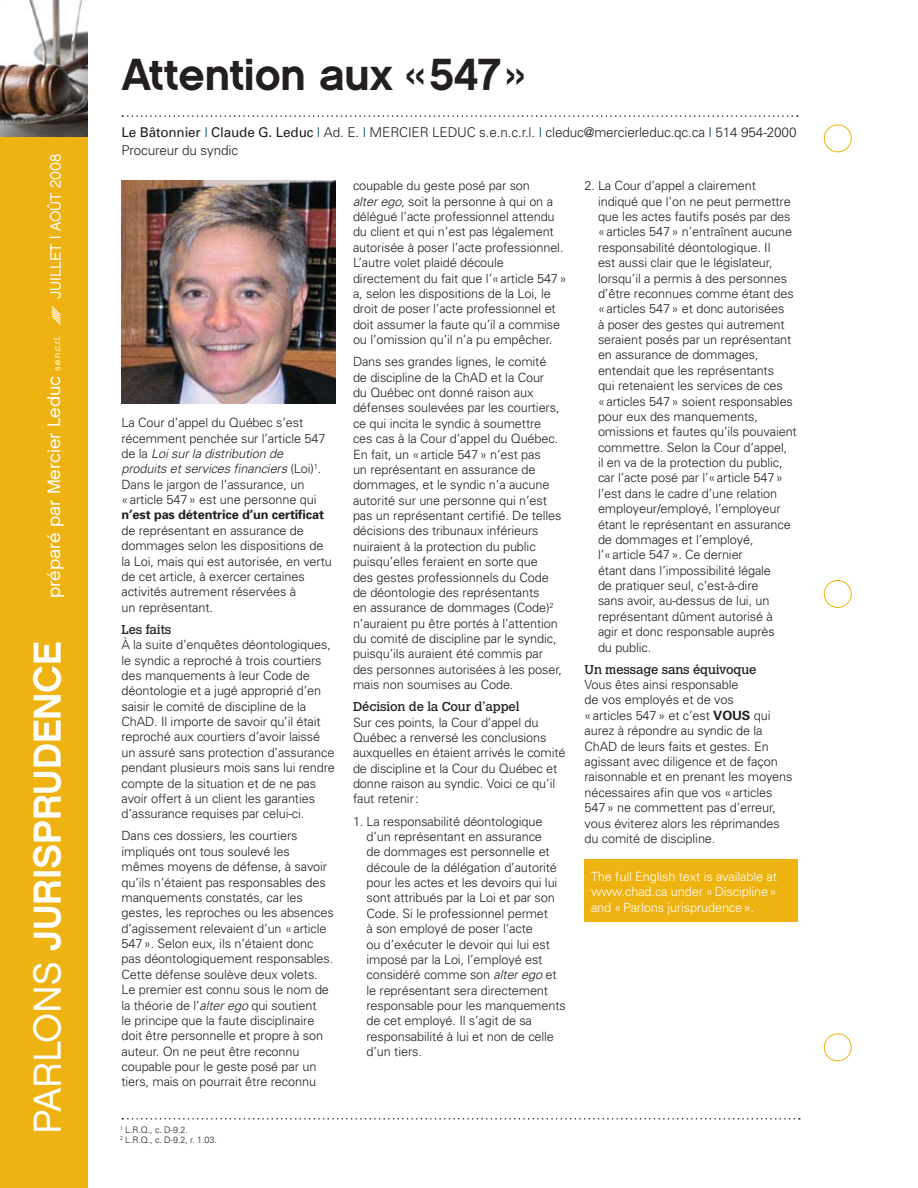
<style>
.page{position:relative;width:918px;height:1188px;background:#fff}
.page>*{position:absolute;margin:0;border:0;box-sizing:border-box;transform-origin:0 0}
.t1{font:45px "Chalet New York Nineteen Sixty";letter-spacing:-.01em;color:#231f20}
.t2{font:39px "Chalet New York Nineteen Sixty";letter-spacing:-.005em;color:#fff}
.t3{font:18px "Chalet London Nineteen Sixty";letter-spacing:-.005em;color:#fff}
.t4{font:15px "Chalet London Nineteen Sixty";letter-spacing:-.005em;color:#fff}
.t5{font:300 13.5px/18px "Univers";letter-spacing:-.01em;color:#231f20}
.t6{font:300 12.75px/15.5px "Univers";letter-spacing:-.01em;color:#231f20}
.t7{font:300 12.75px/15.5px "Univers";letter-spacing:-.01em;color:#fff;text-align:justify}
.t8{font:12.75px "Calvert MT Std";letter-spacing:-.01em;color:#231f20}
.t9{font:700 12.75px "Univers";letter-spacing:-.01em;color:#231f20}
.t10{font:300 9px/10.5px "Univers";color:#231f20}
.s1{font-size:9px}
.s2{font-family:"Chalet London Nineteen Eighty"}
.s3{font-weight:400}
.s4{font-weight:400;color:#004d6d}
.s5{font-style:italic}
.s6{font-weight:700}
</style>
<div class="page">
<div style="left:0;top:0;width:88px;height:1188px;background:#eeb211"></div>
<img style="left:0;top:0;width:88px;height:136px">
<div style="left:824px;top:124px;width:28px;height:28px;border:1px solid #eeb211;border-radius:50%"></div>
<div style="left:824px;top:580px;width:28px;height:28px;border:1px solid #eeb211;border-radius:50%"></div>
<div style="left:824px;top:1034px;width:28px;height:27px;border:1px solid #eeb211;border-radius:50%"></div>
<svg style="left:122px;top:115px;width:676px;height:2px"></svg>
<svg style="left:122px;top:1118px;width:678px;height:2px"></svg>
<img style="left:122px;top:180px;width:213px;height:223px">
<svg style="left:51px;top:306px;width:10px;height:19px"></svg>
<div style="left:584px;top:860px;width:214px;height:62px;background:#eeb211"></div>
<p class="t4" style="left:46px;top:299px;width:147px;rotate:-90deg">JUILLET | AOÛT 2008</p>
<h3 class="t3" style="left:43px;top:598px;width:264px;rotate:-90deg">préparé par Mercier Leduc <span class="s1">s.e.n.c.r.l.</span></h3>
<h2 class="t2" style="left:24px;top:1134px;width:494px;rotate:-90deg"><span class="s2">PARLONS</span> JURISPRUDENCE</h2>
<h1 class="t1" style="left:122px;top:47px;width:405px">Attention aux «547»</h1>
<p class="t5" style="left:122px;top:123px;width:677px"><span class="s3">Le Bâtonnier</span> <span class="s4">|</span> <span class="s3">Claude G. Leduc</span> <span class="s4">|</span> Ad. E. <span class="s4">|</span> MERCIER LEDUC s.e.n.c.r.l. <span class="s4">|</span> cleduc@mercierleduc.qc.ca <span class="s4">|</span> 514 954-2000<br>Procureur du syndic</p>
<p class="t6" style="left:122px;top:415px;width:205px">La Cour d’appel du Québec s’est récemment penchée sur l’article 547 de la <span class="s5">Loi sur la distribution de produits et services financiers</span> (Loi)<sup>1</sup>.<br>Dans le jargon de l’assurance, un «article 547» est une personne qui</p>
<p class="t9" style="left:122px;top:507px;width:204px">n’est pas détentrice d’un certificat</p>
<p class="t6" style="left:122px;top:522px;width:212px">de représentant en assurance de dommages selon les dispositions de la Loi, mais qui est autorisée, en vertu de cet article, à exercer certaines activités autrement réservées à<br>un représentant.</p>
<p class="t8" style="left:122px;top:622px;width:51px">Les faits</p>
<p class="t6" style="left:122px;top:637px;width:215px">À la suite d’enquêtes déontologiques, le syndic a reproché à trois courtiers des manquements à leur Code de déontologie et a jugé approprié d’en saisir le comité de discipline de la ChAD. Il importe de savoir qu’il était reproché aux courtiers d’avoir laissé un assuré sans protection d’assurance pendant plusieurs mois sans lui rendre compte de la situation et de ne pas avoir offert à un client les garanties d’assurance requises par celui-ci.</p>
<p class="t6" style="left:122px;top:828px;width:214px">Dans ces dossiers, les courtiers impliqués ont tous soulevé les mêmes moyens de défense, à savoir qu’ils n’étaient pas responsables des manquements constatés, car les gestes, les reproches ou les absences d’agissement relevaient d’un «article 547». Selon eux, ils n’étaient donc pas déontologiquement responsables.<br>Cette défense soulève deux volets.<br>Le premier est connu sous le nom de la théorie de l’<span class="s5">alter ego</span> qui soutient<br>le principe que la faute disciplinaire doit être personnelle et propre à son auteur. On ne peut être reconnu coupable pour le geste posé par un tiers, mais on pourrait être reconnu</p>
<p class="t10" style="left:120px;top:1124px;width:98px"><sup>1</sup> L.R.Q., c. D-9.2.<br><sup>2</sup> L.R.Q., c. D-9.2, r. 1.03.</p>
<p class="t6" style="left:353px;top:178px;width:215px">coupable du geste posé par son<br><span class="s5">alter ego</span>, soit la personne à qui on a délégué l’acte professionnel attendu du client et qui n’est pas légalement autorisée à poser l’acte professionnel.<br>L’autre volet plaidé découle directement du fait que l’«article 547» a, selon les dispositions de la Loi, le droit de poser l’acte professionnel et doit assumer la faute qu’il a commise ou l’omission qu’il n’a pu empêcher.</p>
<p class="t6" style="left:353px;top:354px;width:211px">Dans ses grandes lignes, le comité de discipline de la ChAD et la Cour<br>du Québec ont donné raison aux défenses soulevées par les courtiers, ce qui incita le syndic à soumettre ces cas à la Cour d’appel du Québec.<br>En fait, un «article 547» n’est pas<br>un représentant en assurance de dommages, et le syndic n’a aucune autorité sur une personne qui n’est pas un représentant certifié. De telles décisions des tribunaux inférieurs nuiraient à la protection du public puisqu’elles feraient en sorte que<br>des gestes professionnels du Code de déontologie des représentants<br>en assurance de dommages (Code)<sup>2 </sup>n’auraient pu être portés à l’attention du comité de discipline par le syndic, puisqu’ils auraient été commis par des personnes autorisées à les poser, mais non soumises au Code.</p>
<p class="t8" style="left:353px;top:699px;width:168px">Décision de la Cour d’appel</p>
<p class="t6" style="left:353px;top:714px;width:214px">Sur ces points, la Cour d’appel du<br>Québec a renversé les conclusions auxquelles en étaient arrivés le comité de discipline et la Cour du Québec et donne raison au syndic. Voici ce qu’il faut retenir:</p>
<p class="t6" style="left:367px;top:813px;width:201px;text-indent:-14px">1. La responsabilité déontologique d’un représentant en assurance<br>de dommages est personnelle et découle de la délégation d’autorité pour les actes et les devoirs qui lui sont attribués par la Loi et par son<br>Code. Si le professionnel permet<br>à son employé de poser l’acte<br>ou d’exécuter le devoir qui lui est imposé par la Loi, l’employé est considéré comme son <span class="s5">alter ego</span> et le représentant sera directement responsable pour les manquements de cet employé. Il s’agit de sa responsabilité à lui et non de celle d’un tiers.</p>
<p class="t6" style="left:598px;top:178px;width:200px;text-indent:-14px">2. La Cour d’appel a clairement indiqué que l’on ne peut permettre que les actes fautifs posés par des «articles 547» n’entraînent aucune responsabilité déontologique. Il<br>est aussi clair que le législateur, lorsqu’il a permis à des personnes d’être reconnues comme étant des «articles 547» et donc autorisées<br>à poser des gestes qui autrement seraient posés par un représentant en assurance de dommages, entendait que les représentants<br>qui retenaient les services de ces «articles 547» soient responsables pour eux des manquements, omissions et fautes qu’ils pouvaient commettre. Selon la Cour d’appel,<br>il en va de la protection du public, car l’acte posé par l’«article 547» l’est dans le cadre d’une relation employeur/employé, l’employeur étant le représentant en assurance de dommages et l’employé, l’«article 547». Ce dernier<br>étant dans l’impossibilité légale<br>de pratiquer seul, c’est-à-dire<br>sans avoir, au-dessus de lui, un représentant dûment autorisé à<br>agir et donc responsable auprès<br>du public.</p>
<p class="t8" style="left:585px;top:662px;width:174px">Un message sans équivoque</p>
<p class="t6" style="left:585px;top:677px;width:210px">Vous êtes ainsi responsable<br>de vos employés et de vos<br>«articles 547» et c’est <span class="s6">VOUS</span> qui aurez à répondre au syndic de la<br>ChAD de leurs faits et gestes. En agissant avec diligence et de façon raisonnable et en prenant les moyens nécessaires afin que vos «articles<br>547» ne commettent pas d’erreur, vous éviterez alors les réprimandes du comité de discipline.</p>
<p class="t7" style="left:591px;top:868px;width:187px">The full English text is available at www.chad.ca under «Discipline» and «Parlons jurisprudence».</p>
</div>
